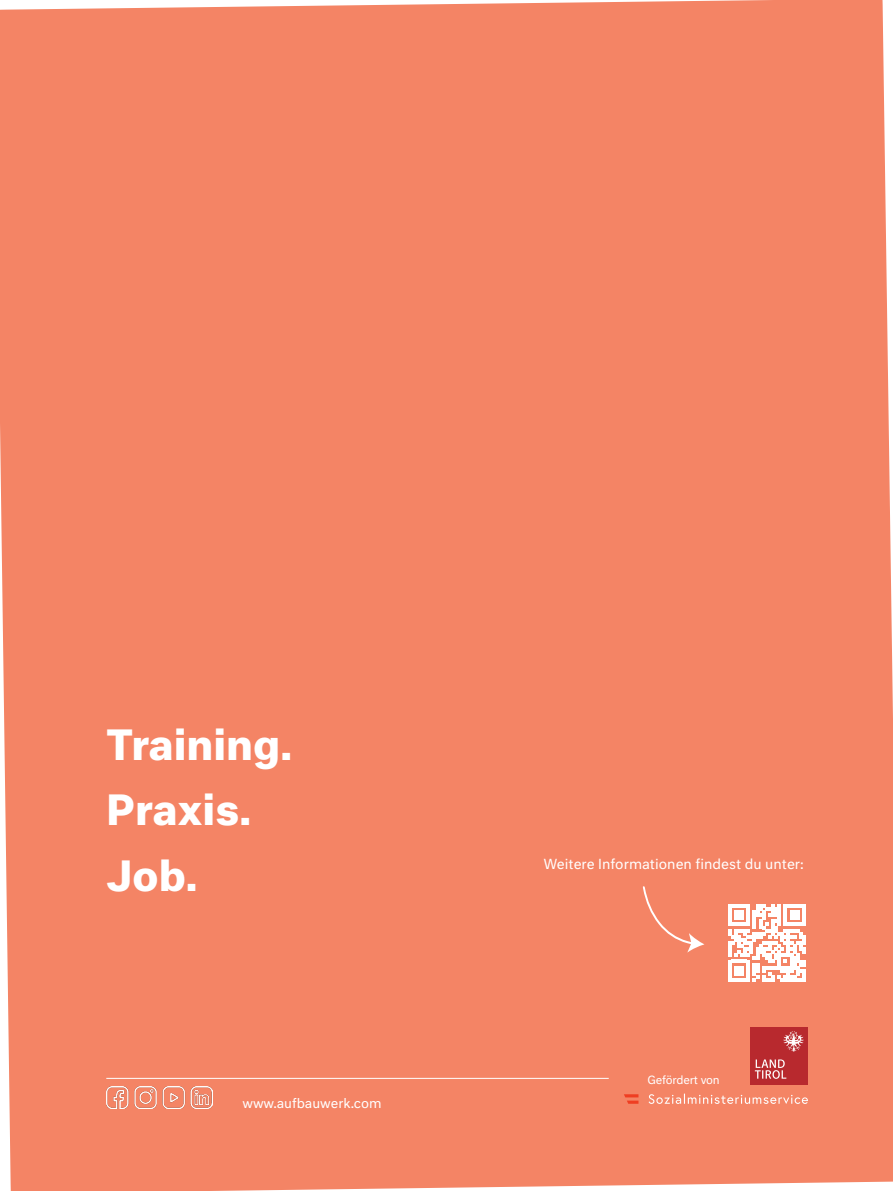
<style>
.page{position:relative;width:893px;height:1191px;background:#f48465}
.page>*{position:absolute;margin:0;border:0;box-sizing:border-box;transform-origin:0 0}
.Überschrift_schwarz{font:700 40.5px "Neutral";color:#fff}
.Überschrift_schwarz-2{font:13.5px "Neutral";color:#fff}
.t1{font:12.9px "Neutral";color:#fff}
.t2{font:11.1px "Neutral";letter-spacing:-.02em;color:#fff}
</style>
<div class="page">
<div style="left:750px;top:1026px;width:58px;height:58px;background:#b8292e"></div>
<svg style="left:783px;top:1031px;width:21px;height:21px"></svg>
<svg style="left:755px;top:1059px;width:31px;height:19px"></svg>
<svg style="left:649px;top:1093px;width:159px;height:11px"></svg>
<svg style="left:624px;top:1094px;width:14px;height:9px"></svg>
<hr style="left:106px;top:1078px;width:503px;height:1px;background:#fff">
<img style="left:106px;top:1086px;width:107px;height:22px">
<svg style="left:728px;top:904px;width:77px;height:77px"></svg>
<svg style="left:643px;top:886px;width:61px;height:66px"></svg>
<svg style="left:0;top:0;width:769px;height:10px"></svg>
<svg style="left:882px;top:0;width:11px;height:714px"></svg>
<svg style="left:214px;top:1181px;width:679px;height:10px"></svg>
<svg style="left:0;top:428px;width:11px;height:763px"></svg>
<p class="Überschrift_schwarz" style="left:106px;top:717px;width:188px">Training.</p>
<p class="Überschrift_schwarz" style="left:106px;top:783px;width:147px">Praxis.</p>
<p class="Überschrift_schwarz" style="left:106px;top:848px;width:93px">Job.</p>
<p class="t1" style="left:243px;top:1094px;width:141px">www.aufbauwerk.com</p>
<p class="Überschrift_schwarz-2" style="left:543px;top:855px;width:262px">Weitere Informationen findest du unter:</p>
<p class="t2" style="left:648px;top:1073px;width:74px">Gefördert von</p>
</div>
